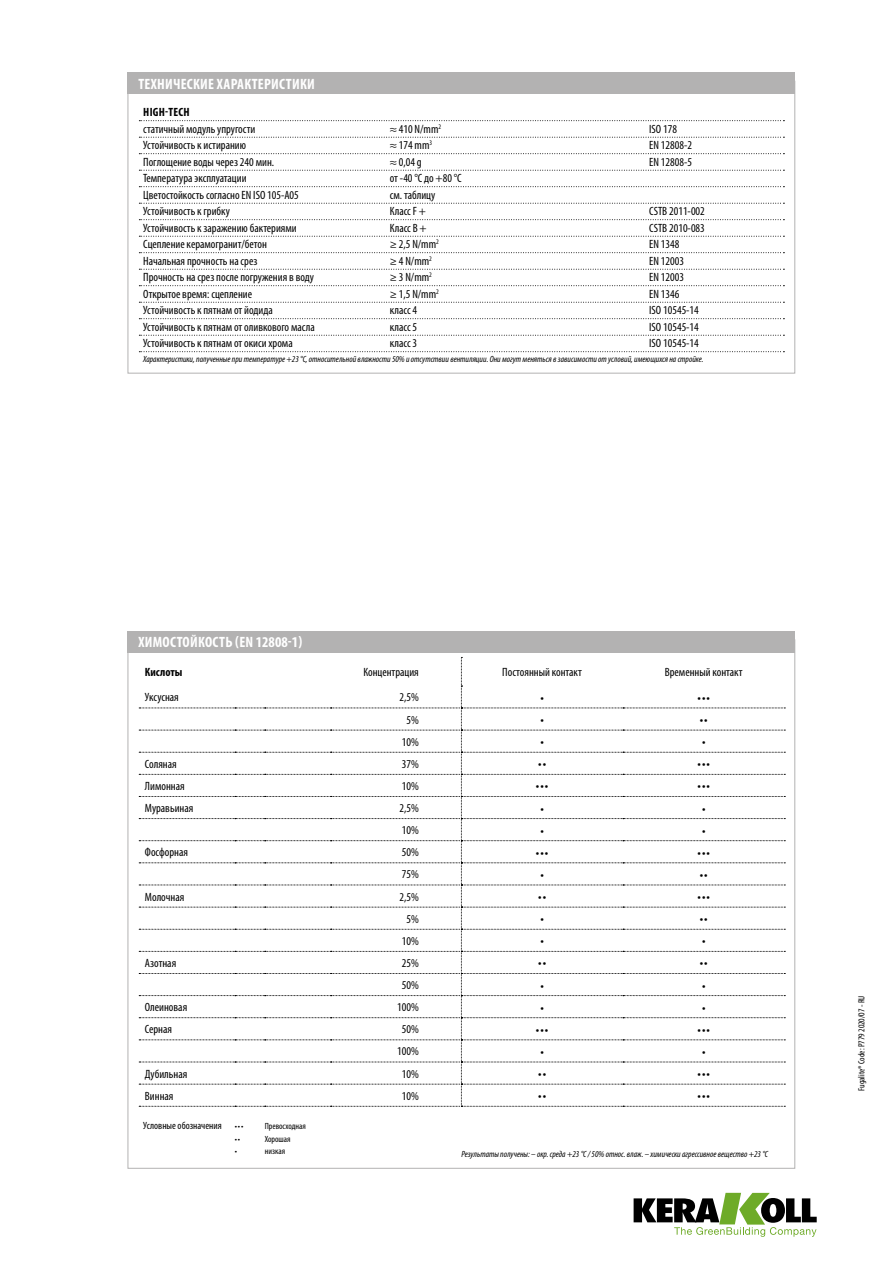
<style>
.page{position:relative;width:893px;height:1263px;background:#fff}
.page>*{position:absolute;margin:0;border:0;box-sizing:border-box;transform-origin:0 0}
.t1{font:700 condensed 15px "Myriad Pro";letter-spacing:.02em;color:#fff}
.t2{font:condensed 13.5px "Myriad Pro";color:#000}
.t3{font:condensed 12px "Myriad Pro";color:#000}
.t4{font:700 condensed 12px "Myriad Pro";letter-spacing:.02em;color:#000}
.t5{font:700 condensed 12px "Myriad Pro";color:#000}
.t6{font:condensed 10.5px "Myriad Pro";color:#000}
.t7{font:italic condensed 9px "Myriad Pro";color:#000}
.t8{font:condensed 9px "Myriad Pro";color:#000}
</style>
<div class="page">
<svg style="left:634px;top:1193px;width:183px;height:44px"></svg>
<svg style="left:139px;top:120px;width:645px;height:1px"></svg>
<svg style="left:139px;top:137px;width:645px;height:1px"></svg>
<svg style="left:139px;top:153px;width:645px;height:1px"></svg>
<svg style="left:139px;top:170px;width:645px;height:1px"></svg>
<svg style="left:139px;top:186px;width:645px;height:1px"></svg>
<svg style="left:139px;top:203px;width:645px;height:1px"></svg>
<svg style="left:139px;top:219px;width:645px;height:1px"></svg>
<svg style="left:139px;top:236px;width:645px;height:1px"></svg>
<svg style="left:139px;top:252px;width:645px;height:1px"></svg>
<svg style="left:139px;top:269px;width:645px;height:1px"></svg>
<svg style="left:139px;top:285px;width:645px;height:1px"></svg>
<svg style="left:139px;top:302px;width:645px;height:1px"></svg>
<svg style="left:139px;top:318px;width:645px;height:1px"></svg>
<svg style="left:139px;top:335px;width:645px;height:1px"></svg>
<svg style="left:139px;top:351px;width:645px;height:1px"></svg>
<div style="left:128px;top:72px;width:667px;height:22px;background:#b3b2b2"></div>
<svg style="left:139px;top:657px;width:646px;height:450px"></svg>
<div style="left:128px;top:631px;width:667px;height:21px;background:#b3b2b2"></div>
<p class="t1" style="left:138px;top:74px;width:178px">ТЕХНИЧЕСКИЕ ХАРАКТЕРИСТИКИ</p>
<p class="t4" style="left:143px;top:105px;width:48px">HIGH-TECH</p>
<p class="t3" style="left:143px;top:121px;width:114px">статичный модуль упругости</p>
<p class="t3" style="left:390px;top:121px;width:53px">≈ 410 N/mm<sup>2</sup></p>
<p class="t3" style="left:649px;top:121px;width:29px">ISO 178</p>
<p class="t3" style="left:143px;top:138px;width:104px">Устойчивость к истиранию</p>
<p class="t3" style="left:390px;top:138px;width:44px">≈ 174 mm<sup>3</sup></p>
<p class="t3" style="left:649px;top:138px;width:44px">EN 12808-2</p>
<p class="t3" style="left:143px;top:154px;width:133px">Поглощение воды через 240 мин.</p>
<p class="t3" style="left:390px;top:154px;width:33px">≈ 0,04 g</p>
<p class="t3" style="left:649px;top:154px;width:44px">EN 12808-5</p>
<p class="t3" style="left:143px;top:171px;width:105px">Температура эксплуатации</p>
<p class="t3" style="left:390px;top:171px;width:73px">от -40 °C до +80 °C</p>
<p class="t3" style="left:143px;top:187px;width:157px">Цветостойкость согласно EN ISO 105-A05</p>
<p class="t3" style="left:390px;top:187px;width:47px">см. таблицу</p>
<p class="t3" style="left:143px;top:204px;width:88px">Устойчивость к грибку</p>
<p class="t3" style="left:390px;top:204px;width:38px">Класс F +</p>
<p class="t3" style="left:649px;top:204px;width:57px">CSTB 2011-002</p>
<p class="t3" style="left:143px;top:220px;width:155px">Устойчивость к заражению бактериями</p>
<p class="t3" style="left:390px;top:220px;width:38px">Класс B +</p>
<p class="t3" style="left:649px;top:220px;width:57px">CSTB 2010-083</p>
<p class="t3" style="left:143px;top:237px;width:125px">Сцепление керамогранит/бетон</p>
<p class="t3" style="left:390px;top:237px;width:50px">≥ 2,5 N/mm<sup>2</sup></p>
<p class="t3" style="left:649px;top:237px;width:32px">EN 1348</p>
<p class="t3" style="left:143px;top:253px;width:116px">Начальная прочность на срез</p>
<p class="t3" style="left:390px;top:253px;width:44px">≥ 4 N/mm<sup>2</sup></p>
<p class="t3" style="left:649px;top:253px;width:36px">EN 12003</p>
<p class="t3" style="left:143px;top:270px;width:172px">Прочность на срез после погружения в воду</p>
<p class="t3" style="left:390px;top:270px;width:44px">≥ 3 N/mm<sup>2</sup></p>
<p class="t3" style="left:649px;top:270px;width:36px">EN 12003</p>
<p class="t3" style="left:143px;top:286px;width:110px">Открытое время: сцепление</p>
<p class="t3" style="left:390px;top:286px;width:50px">≥ 1,5 N/mm<sup>2</sup></p>
<p class="t3" style="left:649px;top:286px;width:32px">EN 1346</p>
<p class="t3" style="left:143px;top:303px;width:131px">Устойчивость к пятнам от йодида</p>
<p class="t3" style="left:390px;top:303px;width:29px">класс 4</p>
<p class="t3" style="left:649px;top:303px;width:51px">ISO 10545-14</p>
<p class="t3" style="left:143px;top:319px;width:173px">Устойчивость к пятнам от оливкового масла</p>
<p class="t3" style="left:390px;top:319px;width:29px">класс 5</p>
<p class="t3" style="left:649px;top:319px;width:51px">ISO 10545-14</p>
<p class="t3" style="left:143px;top:336px;width:151px">Устойчивость к пятнам от окиси хрома</p>
<p class="t3" style="left:390px;top:336px;width:29px">класс 3</p>
<p class="t3" style="left:649px;top:336px;width:51px">ISO 10545-14</p>
<p class="t7" style="left:143px;top:354px;width:562px">Характеристики, полученные при температуре +23 °C, относительной влажности 50% и отсутствии вентиляции. Они могут меняться в зависимости от условий, имеющихся на стройке.</p>
<p class="t1" style="left:138px;top:633px;width:166px">ХИМОСТОЙКОСТЬ (ЕN 12808-1)</p>
<p class="t5" style="left:145px;top:665px;width:39px">Кислоты</p>
<p class="t3" style="left:363px;top:665px;width:57px">Концентрация</p>
<p class="t3" style="left:502px;top:665px;width:81px">Постоянный контакт</p>
<p class="t3" style="left:665px;top:665px;width:79px">Временный контакт</p>
<p class="t3" style="left:145px;top:690px;width:35px">Уксусная</p>
<p class="t3" style="left:399px;top:690px;width:21px">2,5%</p>
<p class="t2" style="left:540px;top:689px;width:5px">•</p>
<p class="t2" style="left:697px;top:689px;width:14px">•••</p>
<p class="t3" style="left:406px;top:712px;width:14px">5%</p>
<p class="t2" style="left:540px;top:711px;width:5px">•</p>
<p class="t2" style="left:700px;top:711px;width:10px">••</p>
<p class="t3" style="left:402px;top:734px;width:18px">10%</p>
<p class="t2" style="left:540px;top:733px;width:5px">•</p>
<p class="t2" style="left:702px;top:733px;width:5px">•</p>
<p class="t3" style="left:145px;top:756px;width:33px">Соляная</p>
<p class="t3" style="left:402px;top:756px;width:18px">37%</p>
<p class="t2" style="left:538px;top:756px;width:10px">••</p>
<p class="t2" style="left:697px;top:756px;width:14px">•••</p>
<p class="t3" style="left:145px;top:779px;width:41px">Лимонная</p>
<p class="t3" style="left:402px;top:779px;width:18px">10%</p>
<p class="t2" style="left:536px;top:778px;width:14px">•••</p>
<p class="t2" style="left:697px;top:778px;width:14px">•••</p>
<p class="t3" style="left:145px;top:801px;width:50px">Муравьиная</p>
<p class="t3" style="left:400px;top:801px;width:21px">2,5%</p>
<p class="t2" style="left:540px;top:800px;width:5px">•</p>
<p class="t2" style="left:702px;top:800px;width:5px">•</p>
<p class="t3" style="left:402px;top:823px;width:18px">10%</p>
<p class="t2" style="left:540px;top:822px;width:5px">•</p>
<p class="t2" style="left:702px;top:822px;width:5px">•</p>
<p class="t3" style="left:145px;top:845px;width:45px">Фосфорная</p>
<p class="t3" style="left:402px;top:845px;width:18px">50%</p>
<p class="t2" style="left:536px;top:844px;width:14px">•••</p>
<p class="t2" style="left:697px;top:844px;width:14px">•••</p>
<p class="t3" style="left:402px;top:867px;width:18px">75%</p>
<p class="t2" style="left:540px;top:866px;width:5px">•</p>
<p class="t2" style="left:700px;top:866px;width:10px">••</p>
<p class="t3" style="left:145px;top:889px;width:41px">Молочная</p>
<p class="t3" style="left:400px;top:889px;width:21px">2,5%</p>
<p class="t2" style="left:538px;top:888px;width:10px">••</p>
<p class="t2" style="left:697px;top:888px;width:14px">•••</p>
<p class="t3" style="left:406px;top:911px;width:14px">5%</p>
<p class="t2" style="left:540px;top:910px;width:5px">•</p>
<p class="t2" style="left:700px;top:910px;width:10px">••</p>
<p class="t3" style="left:402px;top:933px;width:18px">10%</p>
<p class="t2" style="left:540px;top:933px;width:5px">•</p>
<p class="t2" style="left:702px;top:933px;width:5px">•</p>
<p class="t3" style="left:145px;top:956px;width:33px">Азотная</p>
<p class="t3" style="left:402px;top:956px;width:18px">25%</p>
<p class="t2" style="left:538px;top:955px;width:10px">••</p>
<p class="t2" style="left:700px;top:955px;width:10px">••</p>
<p class="t3" style="left:402px;top:978px;width:18px">50%</p>
<p class="t2" style="left:540px;top:977px;width:5px">•</p>
<p class="t2" style="left:702px;top:977px;width:5px">•</p>
<p class="t3" style="left:145px;top:1000px;width:44px">Олеиновая</p>
<p class="t3" style="left:397px;top:1000px;width:23px">100%</p>
<p class="t2" style="left:540px;top:999px;width:5px">•</p>
<p class="t2" style="left:702px;top:999px;width:5px">•</p>
<p class="t3" style="left:145px;top:1022px;width:29px">Серная</p>
<p class="t3" style="left:402px;top:1022px;width:18px">50%</p>
<p class="t2" style="left:536px;top:1021px;width:14px">•••</p>
<p class="t2" style="left:697px;top:1021px;width:14px">•••</p>
<p class="t3" style="left:397px;top:1044px;width:23px">100%</p>
<p class="t2" style="left:540px;top:1043px;width:5px">•</p>
<p class="t2" style="left:702px;top:1043px;width:5px">•</p>
<p class="t3" style="left:145px;top:1066px;width:44px">Дубильная</p>
<p class="t3" style="left:402px;top:1066px;width:18px">10%</p>
<p class="t2" style="left:538px;top:1065px;width:10px">••</p>
<p class="t2" style="left:697px;top:1065px;width:14px">•••</p>
<p class="t3" style="left:145px;top:1088px;width:30px">Винная</p>
<p class="t3" style="left:402px;top:1088px;width:18px">10%</p>
<p class="t2" style="left:538px;top:1087px;width:10px">••</p>
<p class="t2" style="left:697px;top:1087px;width:14px">•••</p>
<p class="t6" style="left:143px;top:1119px;width:80px">Условные обозначения</p>
<p class="t8" style="left:235px;top:1120px;width:10px">•••</p>
<p class="t8" style="left:265px;top:1120px;width:43px">Превосходная</p>
<p class="t7" style="left:461px;top:1149px;width:308px">Результаты получены: – окр. среда +23 °С / 50% относ. влаж. – химически агрессивное вещество +23 °С</p>
<p class="t8" style="left:235px;top:1133px;width:7px">••</p>
<p class="t8" style="left:265px;top:1133px;width:27px">Хорошая</p>
<p class="t8" style="left:235px;top:1146px;width:4px">•</p>
<p class="t8" style="left:265px;top:1146px;width:22px">низкая</p>
<p class="t8" style="left:856px;top:1091px;width:97px;rotate:-90deg">Fugalite® Code: P779 2020/07 - RU</p>
</div>
